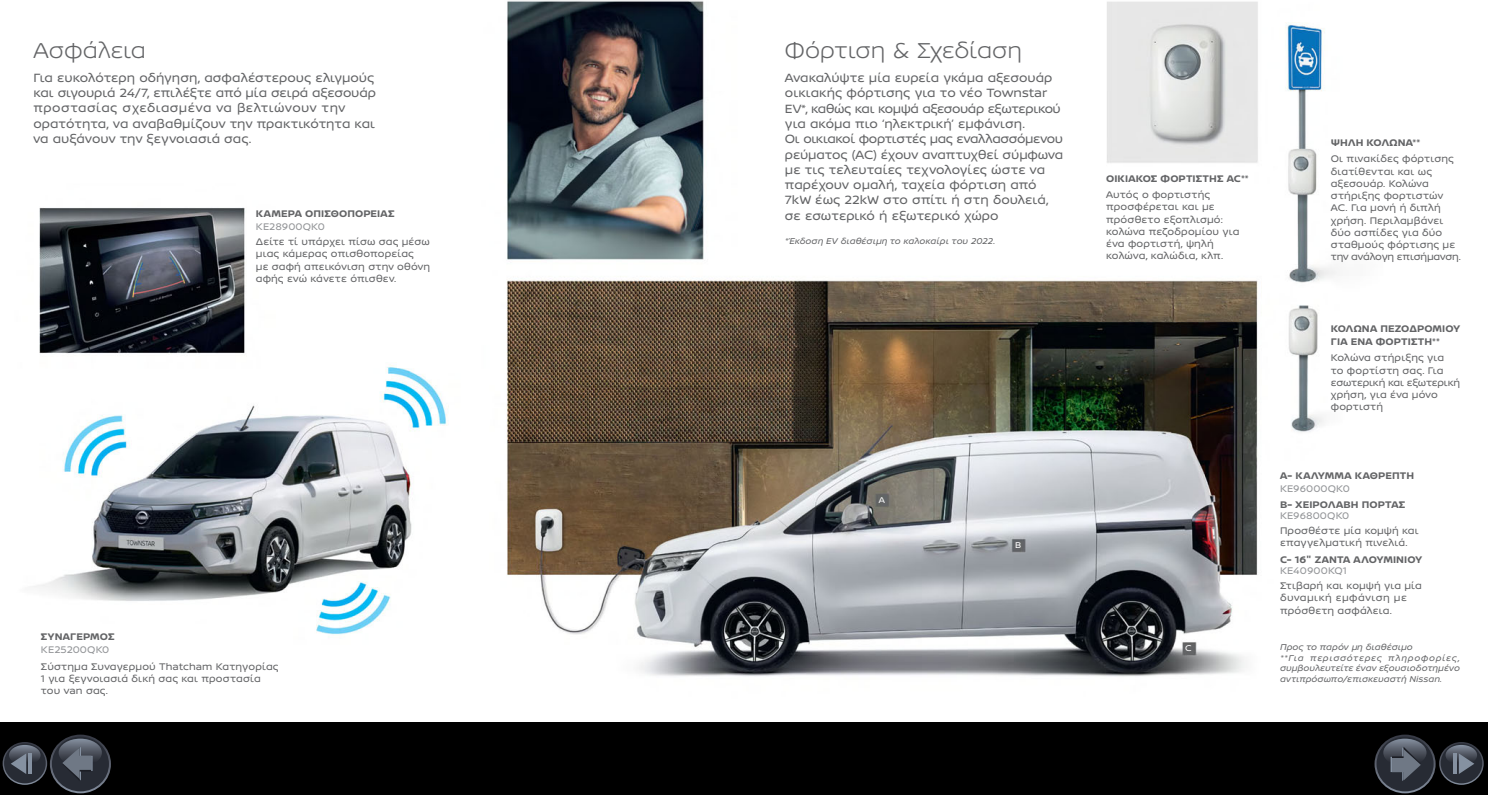
<style>
.page{position:relative;width:1488px;height:795px;background:#000}
.page>*{position:absolute;margin:0;border:0;box-sizing:border-box;transform-origin:0 0}
.t1{font:300 22.95px "Nissan Brand";color:#636466}
.t2{font:12.75px/15.3px "Nissan Brand";letter-spacing:-.005em;color:#636466}
.t3{font:10.2px/12.1px "Nissan Brand";letter-spacing:.01em;color:#636466}
.t4{font:700 10.2px/12.1px "Nissan Brand";letter-spacing:.01em;color:#636466}
.t5{font:10.2px "Nissan Brand";letter-spacing:.005em;color:#939598}
.t6{font:italic 8.85px/10.6px "Nissan Brand";letter-spacing:.015em;color:#636466}
.t7{font:8.85px "Nissan Brand";color:#fff}
</style>
<div class="page">
<svg style="left:50px;top:735px;width:61px;height:58px"></svg>
<div style="left:52px;top:737px;width:57px;height:54px;background:#272b34;border-radius:50%"></div>
<svg style="left:59px;top:739px;width:43px;height:28px"></svg>
<svg style="left:3px;top:742px;width:44px;height:43px"></svg>
<div style="left:4px;top:743px;width:42px;height:40px;background:#272b34;border-radius:50%"></div>
<svg style="left:9px;top:745px;width:32px;height:20px"></svg>
<svg style="left:62px;top:747px;width:31px;height:34px"></svg>
<svg style="left:11px;top:753px;width:15px;height:21px"></svg>
<hr style="left:28px;top:753px;width:4px;height:21px;background:#8591a1">
<svg style="left:1375px;top:735px;width:61px;height:58px"></svg>
<div style="left:1377px;top:737px;width:57px;height:54px;background:#272b34;border-radius:50%"></div>
<svg style="left:1383px;top:739px;width:44px;height:28px"></svg>
<svg style="left:1439px;top:742px;width:45px;height:43px"></svg>
<div style="left:1441px;top:743px;width:41px;height:40px;background:#272b34;border-radius:50%"></div>
<svg style="left:1446px;top:745px;width:31px;height:20px"></svg>
<svg style="left:1391px;top:747px;width:30px;height:34px"></svg>
<svg style="left:1459px;top:753px;width:15px;height:21px"></svg>
<hr style="left:1453px;top:754px;width:4px;height:20px;background:#8591a1">
<img style="left:3px;top:3px;width:1482px;height:716px">
<h1 class="t1" style="left:33px;top:36px;width:114px">Ασφάλεια</h1>
<p class="t2" style="left:33px;top:71px;width:344px">Για ευκολότερη οδήγηση, ασφαλέστερους ελιγμούς και σιγουριά 24/7, επιλέξτε από μία σειρά αξεσουάρ προστασίας σχεδιασμένα να βελτιώνουν την ορατότητα, να αναβαθμίζουν την πρακτικότητα και να αυξάνουν την ξεγνοιασιά σας.</p>
<p class="t4" style="left:256px;top:208px;width:140px">ΚΑΜΕΡΑ ΟΠΙΣΘΟΠΟΡΕΙΑΣ</p>
<p class="t5" style="left:256px;top:223px;width:71px">KE28900QK0</p>
<p class="t3" style="left:256px;top:236px;width:176px">Δείτε τί υπάρχει πίσω σας μέσω μιας κάμερας οπισθοπορείας<br>με σαφή απεικόνιση στην οθόνη αφής ενώ κάνετε όπισθεν.</p>
<p class="t4" style="left:41px;top:630px;width:75px">ΣΥΝΑΓΕΡΜΟΣ</p>
<p class="t5" style="left:41px;top:646px;width:70px">KE25200QK0</p>
<p class="t3" style="left:41px;top:661px;width:239px">Σύστημα Συναγερμού Thatcham Κατηγορίας<br>1 για ξεγνοιασιά δική σας και προστασία του van σας.</p>
<h1 class="t1" style="left:785px;top:37px;width:239px">Φόρτιση &amp; Σχεδίαση</h1>
<p class="t2" style="left:785px;top:71px;width:280px">Ανακαλύψτε μία ευρεία γκάμα αξεσουάρ οικιακής φόρτισης για το νέο Townstar EV*, καθώς και κομψά αξεσουάρ εξωτερικού για ακόμα πιο ‘ηλεκτρική’ εμφάνιση.<br>Οι οικιακοί φορτιστές μας εναλλασσόμενου ρεύματος (AC) έχουν αναπτυχθεί σύμφωνα με τις τελευταίες τεχνολογίες ώστε να παρέχουν ομαλή, ταχεία φόρτιση από 7kW έως 22kW στο σπίτι ή στη δουλειά, σε εσωτερικό ή εξωτερικό χώρο</p>
<p class="t6" style="left:785px;top:236px;width:212px">*Έκδοση EV διαθέσιμη το καλοκαίρι του 2022.</p>
<p class="t7" style="left:879px;top:497px;width:8px">A</p>
<p class="t7" style="left:1015px;top:542px;width:8px">B</p>
<p class="t4" style="left:1106px;top:172px;width:144px">ΟΙΚΙΑΚΟΣ ΦΟΡΤΙΣΤΗΣ AC**</p>
<p class="t3" style="left:1106px;top:189px;width:135px">Αυτός ο φορτιστής προσφέρεται και με πρόσθετο εξοπλισμό: κολώνα πεζοδρομίου για ένα φορτιστή, ψηλή κολώνα, καλώδια, κλπ.</p>
<p class="t4" style="left:1331px;top:136px;width:91px">ΨΗΛΗ ΚΟΛΩΝΑ**</p>
<p class="t3" style="left:1331px;top:154px;width:132px">Οι πινακίδες φόρτισης διατίθενται και ως αξεσουάρ. Κολώνα στήριξης φορτιστών<br>AC. Για μονή ή διπλή χρήση. Περιλαμβάνει δύο ασπίδες για δύο σταθμούς φόρτισης με την ανάλογη επισήμανση.</p>
<p class="t4" style="left:1331px;top:323px;width:131px">ΚΟΛΩΝΑ ΠΕΖΟΔΡΟΜΙΟΥ<br>ΓΙΑ ΕΝΑ ΦΟΡΤΙΣΤΗ**</p>
<p class="t3" style="left:1331px;top:353px;width:131px">Κολώνα στήριξης για<br>το φορτίστη σας. Για εσωτερική και εξωτερική χρήση, για ένα μόνο φορτιστή</p>
<p class="t4" style="left:1280px;top:469px;width:136px">A- ΚΑΛΥΜΜΑ ΚΑΘΡΕΠΤΗ</p>
<p class="t5" style="left:1280px;top:485px;width:72px">KE96000QK0</p>
<p class="t4" style="left:1280px;top:499px;width:127px">B- ΧΕΙΡΟΛΑΒΗ ΠΟΡΤΑΣ</p>
<p class="t5" style="left:1280px;top:512px;width:71px">KE96800QK0</p>
<p class="t3" style="left:1280px;top:525px;width:140px">Προσθέστε μία κομψή και επαγγελματική πινελιά.</p>
<p class="t4" style="left:1280px;top:553px;width:144px">C- 16" ΖΑΝΤΑ ΑΛΟΥΜΙΝΙΟΥ</p>
<p class="t5" style="left:1280px;top:567px;width:69px">KE40900KQ1</p>
<p class="t3" style="left:1280px;top:580px;width:144px">Στιβαρή και κομψή για μία δυναμική εμφάνιση με πρόσθετη ασφάλεια.</p>
<p class="t7" style="left:1185px;top:645px;width:8px">C</p>
<p class="t6" style="left:1280px;top:642px;width:181px">Προς το παρόν μη διαθέσιμο<br>**Για περισσότερες πληροφορίες, συμβουλευτείτε έναν εξουσιοδοτημένο αντιπρόσωπο/επισκευαστή Nissan.</p>
</div>
